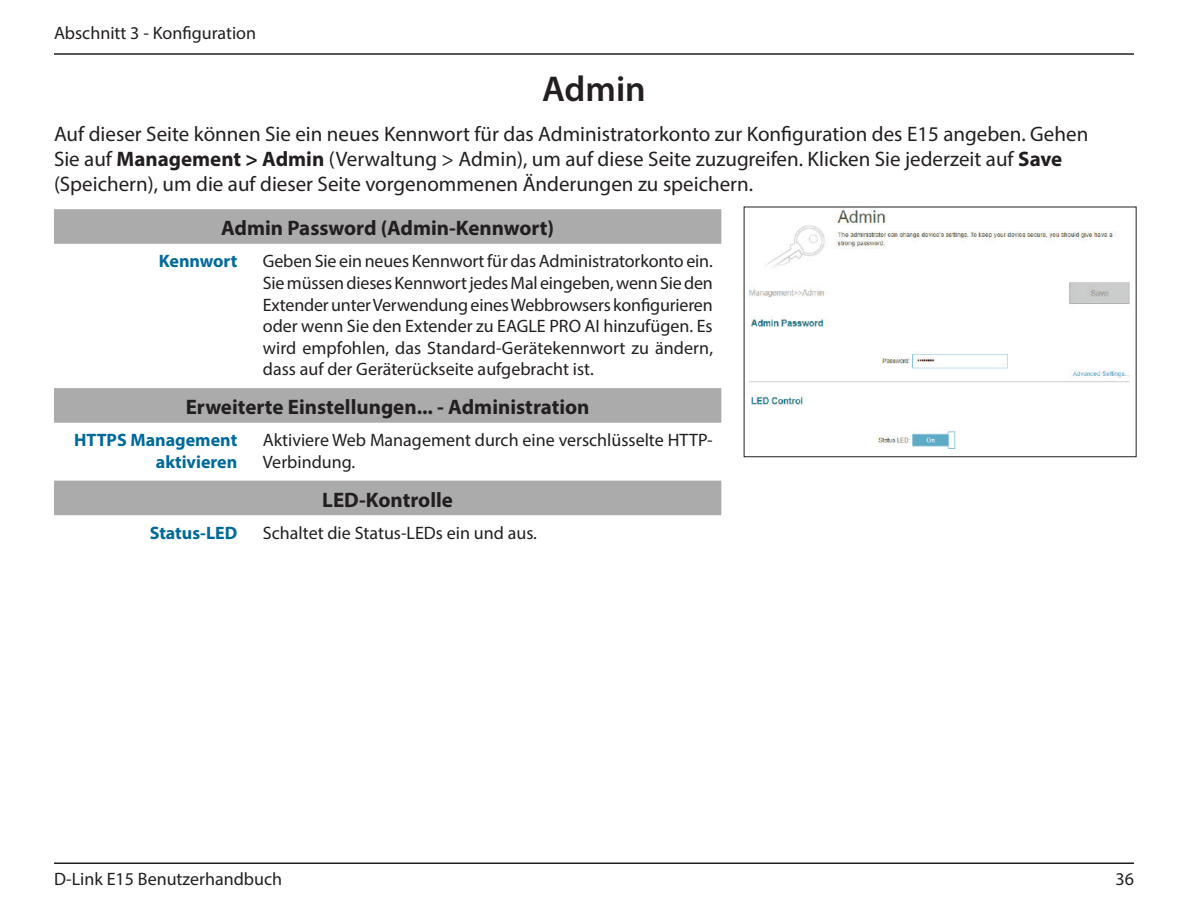
<style>
.page{position:relative;width:1188px;height:918px;background:#fff}
.page>*{position:absolute;margin:0;border:0;box-sizing:border-box;transform-origin:0 0}
.t1{font:600 36px "Myriad Pro";color:#231f20}
.t2{font:21px/25.2px "Myriad Pro";color:#231f20}
.t3{font:700 21px "Myriad Pro";color:#231f20}
.t4{font:18px/21.6px "Myriad Pro";color:#231f20;text-align:justify}
.t5{font:700 18px/21.6px "Myriad Pro";color:#00699b;text-align:right}
.s1{font-weight:700}
</style>
<div class="page">
<hr style="left:54px;top:53px;width:1080px;height:2px;background:#231f20">
<hr style="left:54px;top:862px;width:1080px;height:2px;background:#231f20">
<svg style="left:54px;top:209px;width:667px;height:306px"></svg>
<img style="left:749px;top:209px;width:381px;height:240px">
<div style="left:744px;top:207px;width:393px;height:250px;border:1px solid #231f20"></div>
<p class="t4" style="left:54px;top:22px;width:204px">Abschnitt 3 - Konfiguration</p>
<h1 class="t1" style="left:542px;top:66px;width:105px">Admin</h1>
<p class="t2" style="left:54px;top:121px;width:1036px">Auf dieser Seite können Sie ein neues Kennwort für das Administratorkonto zur Konfiguration des E15 angeben. Gehen<br>Sie auf <span class="s1">Management &gt; Admin</span> (Verwaltung &gt; Admin), um auf diese Seite zuzugreifen. Klicken Sie jederzeit auf <span class="s1">Save </span>(Speichern), um die auf dieser Seite vorgenommenen Änderungen zu speichern.</p>
<p class="t3" style="left:221px;top:215px;width:335px">Admin Password (Admin-Kennwort)</p>
<p class="t5" style="left:159px;top:250px;width:80px">Kennwort</p>
<p class="t4" style="left:263px;top:250px;width:452px">Geben Sie ein neues Kennwort für das Administratorkonto ein.<br>Sie müssen dieses Kennwort jedes Mal eingeben, wenn Sie den Extender unter Verwendung eines Webbrowsers konfigurieren oder wenn Sie den Extender zu EAGLE PRO AI hinzufügen. Es wird empfohlen, das Standard-Gerätekennwort zu ändern, dass auf der Geräterückseite aufgebracht ist.</p>
<p class="t3" style="left:186px;top:393px;width:405px">Erweiterte Einstellungen... - Administration</p>
<p class="t5" style="left:74px;top:429px;width:165px">HTTPS Management aktivieren</p>
<p class="t4" style="left:263px;top:429px;width:451px">Aktiviere Web Management durch eine verschlüsselte HTTP-<br>Verbindung.</p>
<p class="t3" style="left:322px;top:486px;width:132px">LED-Kontrolle</p>
<p class="t5" style="left:150px;top:521px;width:89px">Status-LED</p>
<p class="t4" style="left:263px;top:522px;width:276px">Schaltet die Status-LEDs ein und aus.</p>
<p class="t4" style="left:54px;top:868px;width:230px">D-Link E15 Benutzerhandbuch</p>
<p class="t4" style="left:1116px;top:868px;width:20px">36</p>
</div>
